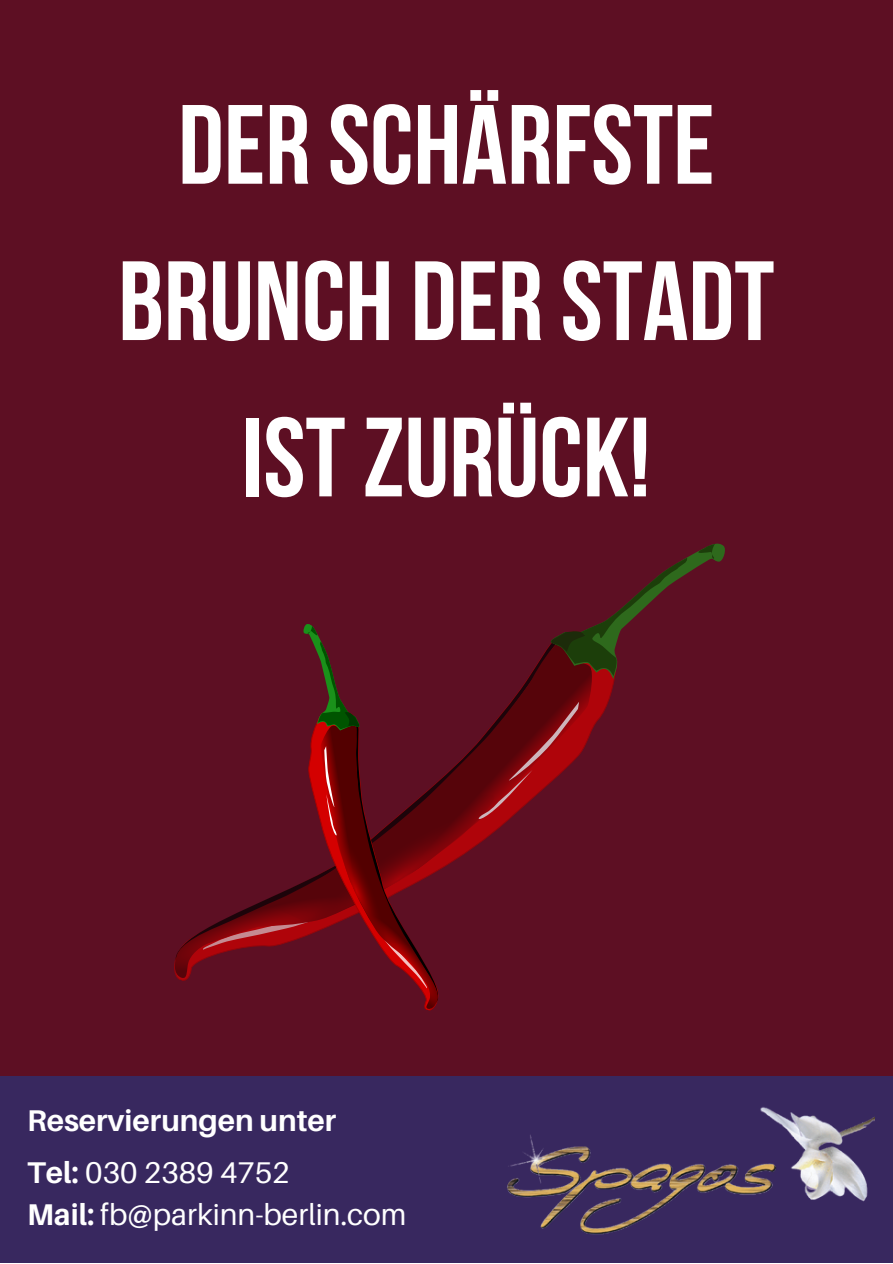
<style>
.page{position:relative;width:893px;height:1264px;background:#fff}
.page>*{position:absolute;margin:0;border:0;box-sizing:border-box;transform-origin:0 0}
.t1{font:700 112.35px/156.3px "Bebas Neue";color:#fff;text-align:center}
.t2{font:700 30px/51.9px "Aileron";color:#fff}
.t3{font:30px "Aileron";color:#fff}
.s1{font-weight:400}
.s2{font-weight:700}
</style>
<div class="page">
<div style="left:0;top:0;width:892px;height:1262px;background:#5d0f23"></div>
<div style="left:0;top:1076px;width:892px;height:186px;background:#38285f"></div>
<svg style="left:174px;top:931px;width:29px;height:50px"></svg>
<img style="left:507px;top:1107px;width:367px;height:128px">
<svg style="left:203px;top:543px;width:522px;height:467px"></svg>
<p class="t1" style="left:118px;top:77px;width:657px">DER SCHÄRFSTE<br>BRUNCH DER STADT<br>ISTZURÜCK!</p>
<p class="t2" style="left:27px;top:1094px;width:311px">Reservierungen unter<br>Tel: <span class="s1">030 2389 4752</span></p>
<p class="t3" style="left:27px;top:1195px;width:381px"><span class="s2">Mail:</span> fb@parkinn-berlin.com</p>
</div>
